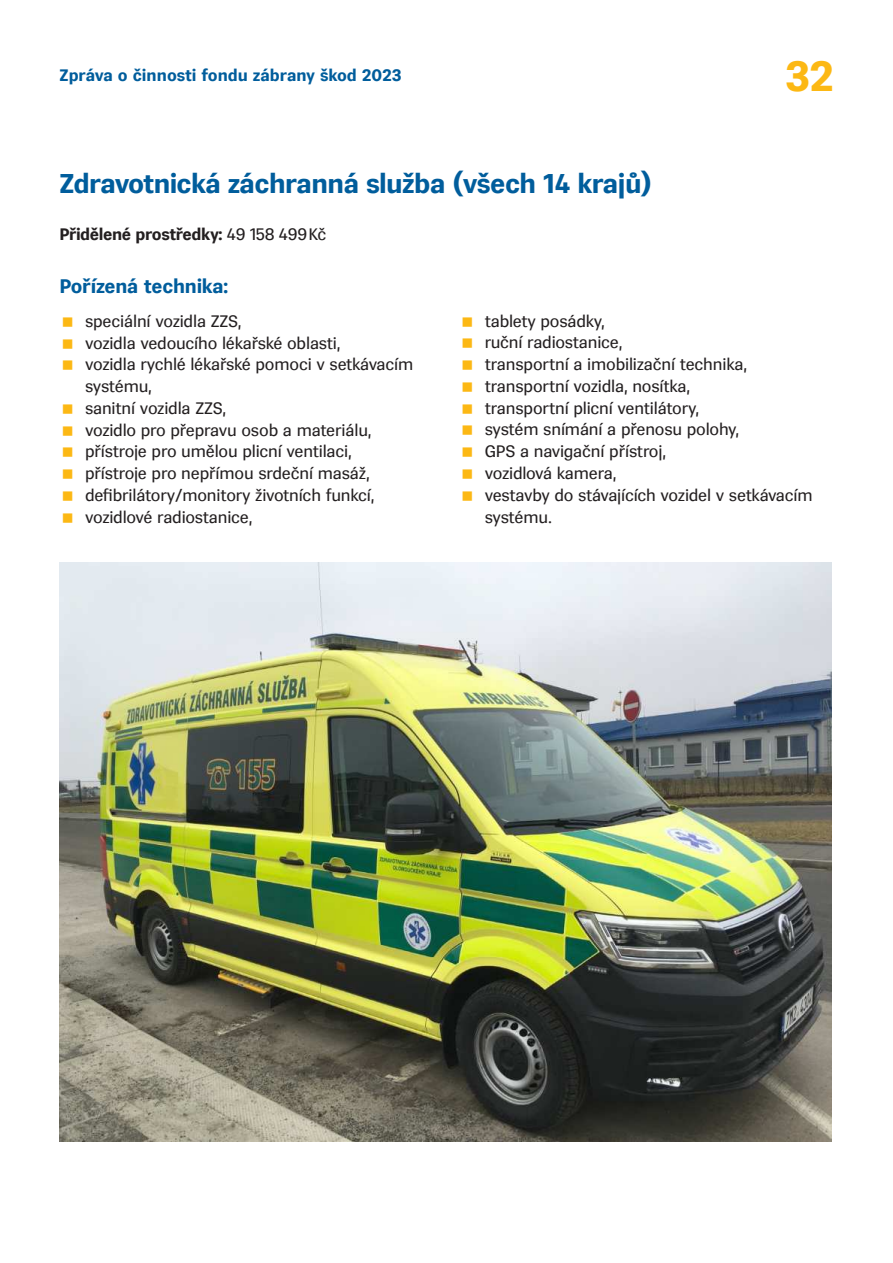
<style>
.page{position:relative;width:893px;height:1263px;background:#fff}
.page>*{position:absolute;margin:0;border:0;box-sizing:border-box;transform-origin:0 0}
.t1{font:700 42px "Vegan Superior RBO";color:#fcb814}
.t2{font:700 27px "Vegan Superior RBO";letter-spacing:-.02em;color:#005d9c}
.t3{font:700 19.5px "Vegan Superior RBO";letter-spacing:-.01em;color:#005d9c}
.t4{font:16.5px/21.8px "Vegan Superior RBO";letter-spacing:-.01em;color:#231f20}
.t5{font:700 16.5px "Vegan Superior RBO";color:#005d9c}
.t6{font:700 16.5px "Vegan Superior RBO";letter-spacing:-.03em;color:#231f20}
.s1{font-weight:400}
</style>
<div class="page">
<img style="left:60px;top:562px;width:772px;height:579px">
<p class="t5" style="left:60px;top:66px;width:343px">Zpráva o činnosti fondu zábrany škod 2023</p>
<h1 class="t1" style="left:785px;top:52px;width:50px">32</h1>
<h2 class="t2" style="left:60px;top:168px;width:594px">Zdravotnická záchranná služba (všech 14 krajů)</h2>
<p class="t6" style="left:60px;top:224px;width:268px">Přidělené prostředky: <span class="s1">49 158 499 Kč</span></p>
<p class="t3" style="left:60px;top:274px;width:170px">Pořízená technika:</p>
<p class="t4" style="left:85px;top:310px;width:330px">speciální vozidla ZZS,<br>vozidla vedoucího lékařské oblasti,<br>vozidla rychlé lékařské pomoci v setkávacím systému,<br>sanitní vozidla ZZS,<br>vozidlo pro přepravu osob a materiálu, přístroje pro umělou plicní ventilaci, přístroje pro nepřímou srdeční masáž,<br>de昀椀brilátory/monitory životních funkcí, vozidlové radiostanice,</p>
<p class="t4" style="left:485px;top:310px;width:329px">tablety posádky,<br>ruční radiostanice,<br>transportní a imobilizační technika, transportní vozidla, nosítka,<br>transportní plicní ventilátory,<br>systém snímání a přenosu polohy,<br>GPS a navigační přístroj,<br>vozidlová kamera,<br>vestavby do stávajících vozidel v setkávacím systému.</p>
</div>
